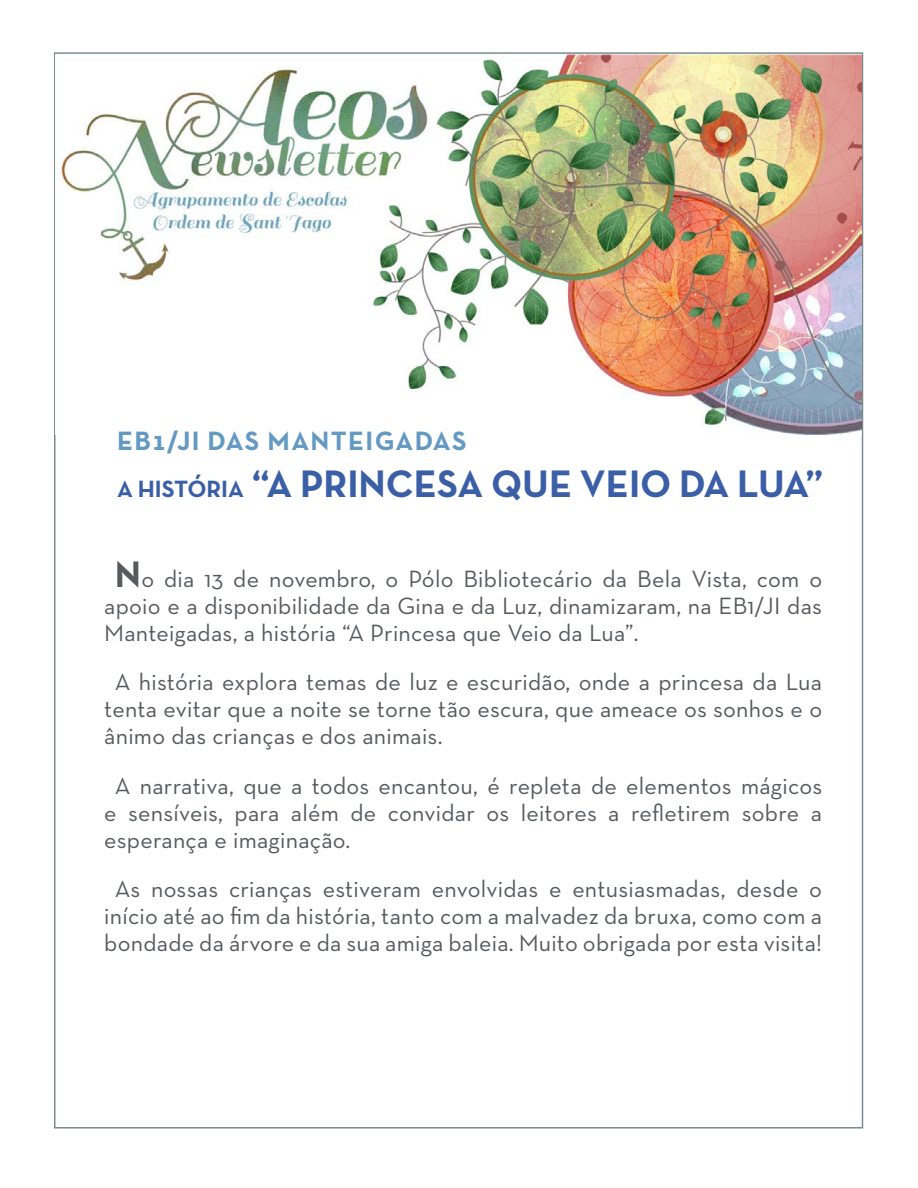
<style>
.page{position:relative;width:918px;height:1188px;background:#fff}
.page>*{position:absolute;margin:0;border:0;box-sizing:border-box;transform-origin:0 0}
.t1{font:700 39px "Neutra Text TF";color:#3b5fa7}
.t2{font:700 27px "Neutra Text TF";letter-spacing:.05em;color:#6499c2}
.t3{font:24px/27px "Neutra Text";letter-spacing:.01em;color:#565a5d;text-align:justify}
.s1{font-size:24px}
.s2{font-weight:700;font-size:37.5px}
</style>
<div class="page">
<img style="left:61px;top:54px;width:801px;height:381px">
<p class="t2" style="left:117px;top:424px;width:351px">EB1/JI DAS MANTEIGADAS</p>
<p class="t1" style="left:117px;top:460px;width:708px"><span class="s1">A HISTÓRIA</span> “A PRINCESA QUE VEIO DA LUA”</p>
<p class="t3" style="left:104px;top:565px;width:719px;text-indent:10px"><span class="s2">N</span>o dia 13 de novembro, o Pólo Bibliotecário da Bela Vista, com o apoio e a disponibilidade da Gina e da Luz, dinamizaram, na EB1/JI das Manteigadas, a história “A Princesa que Veio da Lua”.</p>
<p class="t3" style="left:104px;top:668px;width:719px;text-indent:10px">A história explora temas de luz e escuridão, onde a princesa da Lua tenta evitar que a noite se torne tão escura, que ameace os sonhos e o ânimo das crianças e dos animais.</p>
<p class="t3" style="left:104px;top:772px;width:719px;text-indent:10px">A narrativa, que a todos encantou, é repleta de elementos mágicos e sensíveis, para além de convidar os leitores a refletirem sobre a esperança e imaginação.</p>
<p class="t3" style="left:104px;top:875px;width:719px;text-align:center">As nossas crianças estiveram envolvidas e entusiasmadas, desde o início até ao fim da história, tanto com a malvadez da bruxa, como com a bondade da árvore e da sua amiga baleia. Muito obrigada por esta visita!</p>
</div>
